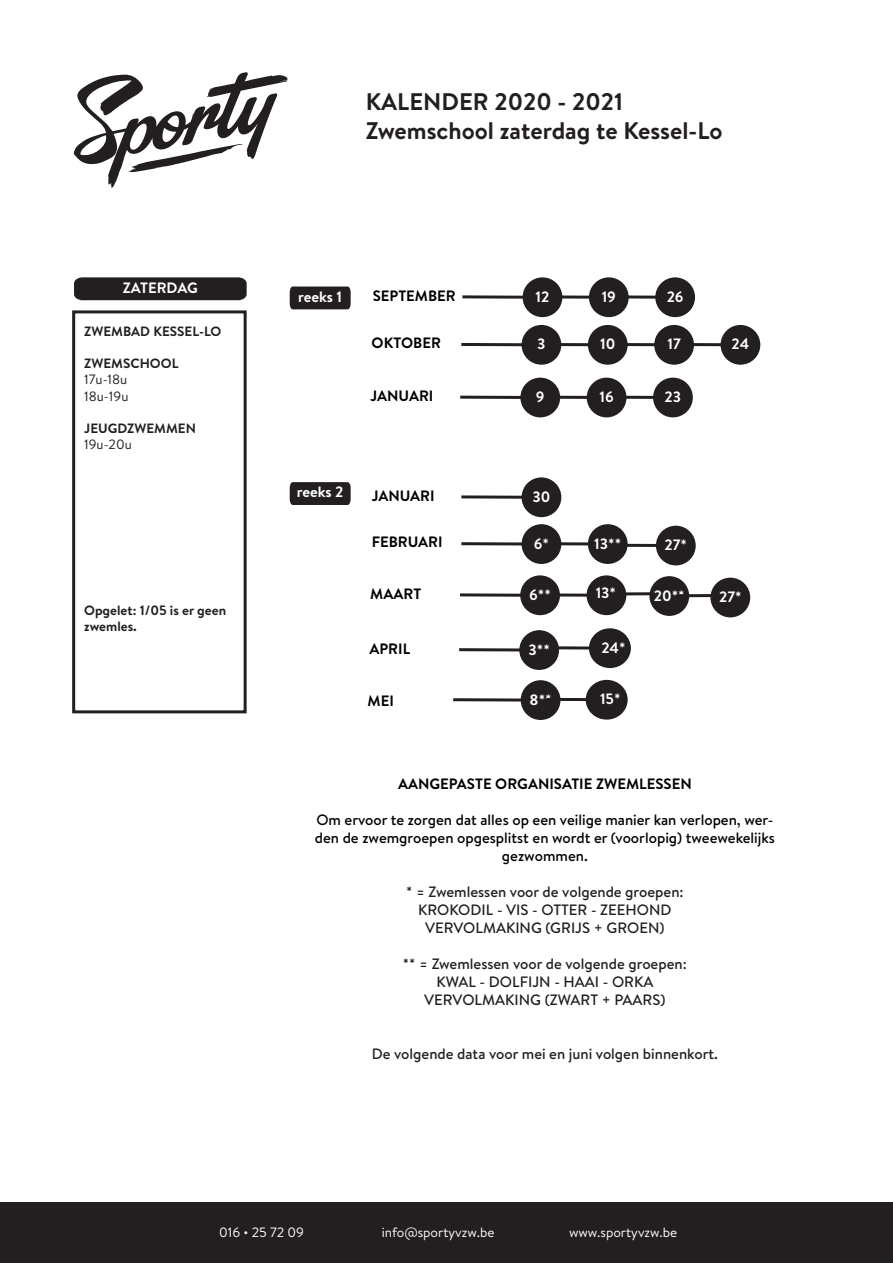
<style>
.page{position:relative;width:893px;height:1263px;background:#fff}
.page>*{position:absolute;margin:0;border:0;box-sizing:border-box;transform-origin:0 0}
.t1{font:700 24px "Brandon Text";color:#231f20}
.t2{font:500 15px "Brandon Text";color:#231f20}
.t3{font:500 15px/18px "Brandon Text";color:#000;text-align:center}
.t4{font:700 15px "Brandon Text";color:#000}
.t5{font:700 15px "Brandon Text";color:#fff}
.t6{font:700 13.5px/16.2px "Brandon Text";color:#231f20}
.t7{font:13.5px "Brandon Text";color:#fff}
.t8{font:13.5px "Brandon Text";color:#231f20}
.s1{font-weight:400}
</style>
<div class="page">
<div style="left:72px;top:310px;width:175px;height:403px;border:3px solid #231f20"></div>
<svg style="left:74px;top:72px;width:214px;height:116px"></svg>
<div style="left:74px;top:277px;width:173px;height:23px;background:#231f20"></div>
<div style="left:0;top:1202px;width:893px;height:61px;background:#231f20"></div>
<hr style="left:461px;top:343px;width:80px;height:3px;background:#231f20">
<hr style="left:535px;top:343px;width:80px;height:3px;background:#231f20">
<hr style="left:602px;top:343px;width:80px;height:3px;background:#231f20">
<hr style="left:667px;top:343px;width:80px;height:3px;background:#231f20">
<div style="left:522px;top:325px;width:39px;height:40px;background:#231f20;border-radius:50%"></div>
<div style="left:654px;top:325px;width:40px;height:40px;background:#231f20;border-radius:50%"></div>
<div style="left:720px;top:325px;width:40px;height:40px;background:#231f20;border-radius:50%"></div>
<div style="left:588px;top:325px;width:40px;height:40px;background:#231f20;border-radius:50%"></div>
<svg style="left:290px;top:286px;width:61px;height:23px"></svg>
<svg style="left:462px;top:295px;width:61px;height:4px"></svg>
<svg style="left:562px;top:295px;width:27px;height:4px"></svg>
<svg style="left:629px;top:295px;width:26px;height:4px"></svg>
<div style="left:523px;top:277px;width:39px;height:40px;background:#231f20;border-radius:50%"></div>
<div style="left:655px;top:277px;width:40px;height:40px;background:#231f20;border-radius:50%"></div>
<div style="left:589px;top:277px;width:40px;height:40px;background:#231f20;border-radius:50%"></div>
<hr style="left:460px;top:396px;width:80px;height:3px;background:#231f20">
<hr style="left:534px;top:396px;width:80px;height:3px;background:#231f20">
<hr style="left:601px;top:396px;width:80px;height:3px;background:#231f20">
<div style="left:520px;top:378px;width:40px;height:39px;background:#231f20;border-radius:50%"></div>
<div style="left:653px;top:378px;width:40px;height:39px;background:#231f20;border-radius:50%"></div>
<div style="left:587px;top:378px;width:39px;height:39px;background:#231f20;border-radius:50%"></div>
<svg style="left:461px;top:495px;width:61px;height:4px"></svg>
<hr style="left:602px;top:544px;width:80px;height:3px;background:#231f20">
<div style="left:522px;top:477px;width:39px;height:40px;background:#231f20;border-radius:50%"></div>
<div style="left:656px;top:526px;width:40px;height:39px;background:#231f20;border-radius:50%"></div>
<svg style="left:461px;top:542px;width:61px;height:4px"></svg>
<svg style="left:561px;top:542px;width:27px;height:4px"></svg>
<div style="left:522px;top:524px;width:39px;height:40px;background:#231f20;border-radius:50%"></div>
<div style="left:588px;top:524px;width:40px;height:40px;background:#231f20;border-radius:50%"></div>
<svg style="left:290px;top:482px;width:61px;height:23px"></svg>
<svg style="left:460px;top:593px;width:60px;height:4px"></svg>
<svg style="left:560px;top:593px;width:27px;height:4px"></svg>
<div style="left:520px;top:575px;width:40px;height:40px;background:#231f20;border-radius:50%"></div>
<div style="left:587px;top:575px;width:39px;height:40px;background:#231f20;border-radius:50%"></div>
<hr style="left:617px;top:592px;width:60px;height:3px;background:#231f20">
<div style="left:649px;top:576px;width:40px;height:40px;background:#231f20;border-radius:50%"></div>
<hr style="left:677px;top:594px;width:60px;height:3px;background:#231f20">
<div style="left:710px;top:578px;width:40px;height:39px;background:#231f20;border-radius:50%"></div>
<hr style="left:459px;top:648px;width:80px;height:3px;background:#231f20">
<div style="left:519px;top:630px;width:40px;height:40px;background:#231f20;border-radius:50%"></div>
<svg style="left:453px;top:698px;width:68px;height:4px"></svg>
<div style="left:521px;top:680px;width:39px;height:40px;background:#231f20;border-radius:50%"></div>
<svg style="left:558px;top:646px;width:31px;height:4px"></svg>
<div style="left:589px;top:628px;width:42px;height:40px;background:#231f20;border-radius:50%"></div>
<hr style="left:547px;top:698px;width:70px;height:3px;background:#231f20">
<div style="left:586px;top:680px;width:42px;height:40px;background:#231f20;border-radius:50%"></div>
<p class="t5" style="left:123px;top:277px;width:77px">ZATERDAG</p>
<p class="t6" style="left:84px;top:323px;width:139px">ZWEMBAD KESSEL-LO</p>
<p class="t6" style="left:84px;top:355px;width:96px">ZWEMSCHOOL<br><span class="s1">17u-18u</span></p>
<p class="t8" style="left:84px;top:387px;width:46px">18u-19u</p>
<p class="t6" style="left:84px;top:420px;width:113px">JEUGDZWEMMEN</p>
<p class="t8" style="left:84px;top:435px;width:49px">19u-20u</p>
<p class="t6" style="left:84px;top:602px;width:143px">Opgelet: 1/05 is er geen zwemles.</p>
<p class="t1" style="left:366px;top:85px;width:259px">KALENDER 2020 - 2021</p>
<p class="t1" style="left:366px;top:114px;width:358px">Zwemschool zaterdag te Kessel-Lo</p>
<p class="t5" style="left:298px;top:286px;width:46px">reeks 1</p>
<p class="t4" style="left:373px;top:285px;width:85px">SEPTEMBER</p>
<p class="t5" style="left:536px;top:286px;width:15px">12</p>
<p class="t5" style="left:602px;top:286px;width:16px">19</p>
<p class="t5" style="left:667px;top:286px;width:19px">26</p>
<p class="t4" style="left:372px;top:333px;width:71px">OKTOBER</p>
<p class="t5" style="left:537px;top:334px;width:10px">3</p>
<p class="t5" style="left:600px;top:334px;width:17px">10</p>
<p class="t5" style="left:667px;top:334px;width:15px">17</p>
<p class="t5" style="left:731px;top:334px;width:19px">24</p>
<p class="t4" style="left:370px;top:386px;width:64px">JANUARI</p>
<p class="t5" style="left:536px;top:386px;width:10px">9</p>
<p class="t5" style="left:599px;top:386px;width:16px">16</p>
<p class="t5" style="left:665px;top:386px;width:18px">23</p>
<p class="t5" style="left:297px;top:481px;width:48px">reeks 2</p>
<p class="t4" style="left:372px;top:486px;width:64px">JANUARI</p>
<p class="t4" style="left:372px;top:532px;width:72px">FEBRUARI</p>
<p class="t5" style="left:532px;top:486px;width:19px">30</p>
<p class="t5" style="left:534px;top:533px;width:17px">6*</p>
<p class="t5" style="left:594px;top:533px;width:28px">13**</p>
<p class="t5" style="left:665px;top:534px;width:24px">27*</p>
<p class="t4" style="left:370px;top:583px;width:52px">MAART</p>
<p class="t5" style="left:529px;top:584px;width:23px">6**</p>
<p class="t5" style="left:596px;top:583px;width:22px">13*</p>
<p class="t5" style="left:654px;top:585px;width:32px">20**</p>
<p class="t5" style="left:719px;top:586px;width:24px">27*</p>
<p class="t4" style="left:369px;top:638px;width:42px">APRIL</p>
<p class="t5" style="left:528px;top:639px;width:23px">3**</p>
<p class="t4" style="left:368px;top:690px;width:28px">MEI</p>
<p class="t5" style="left:530px;top:689px;width:24px">8**</p>
<p class="t5" style="left:601px;top:637px;width:26px">24*</p>
<p class="t5" style="left:600px;top:689px;width:22px">15*</p>
<p class="t4" style="left:398px;top:774px;width:295px">AANGEPASTE ORGANISATIE ZWEMLESSEN</p>
<p class="t3" style="left:315px;top:811px;width:462px">Om ervoor te zorgen dat alles op een veilige manier kan verlopen, wer&shy;den de zwemgroepen opgesplitst en wordt er (voorlopig) tweewekelijks gezwommen.</p>
<p class="t2" style="left:406px;top:882px;width:279px">* = Zwemlessen voor de volgende groepen:</p>
<p class="t2" style="left:418px;top:900px;width:255px">KROKODIL - VIS - OTTER - ZEEHOND</p>
<p class="t2" style="left:425px;top:918px;width:241px">VERVOLMAKING (GRIJS + GROEN)</p>
<p class="t2" style="left:403px;top:954px;width:285px">** = Zwemlessen voor de volgende groepen:</p>
<p class="t2" style="left:436px;top:972px;width:219px">KWAL - DOLFIJN - HAAI - ORKA</p>
<p class="t2" style="left:424px;top:990px;width:243px">VERVOLMAKING (ZWART + PAARS)</p>
<p class="t2" style="left:372px;top:1044px;width:348px">De volgende data voor mei en juni volgen binnenkort.</p>
<p class="t7" style="left:219px;top:1222px;width:86px">016 • 25 72 09</p>
<p class="t7" style="left:382px;top:1222px;width:114px">info@sportyvzw.be</p>
<p class="t7" style="left:569px;top:1222px;width:110px">www.sportyvzw.be</p>
</div>
